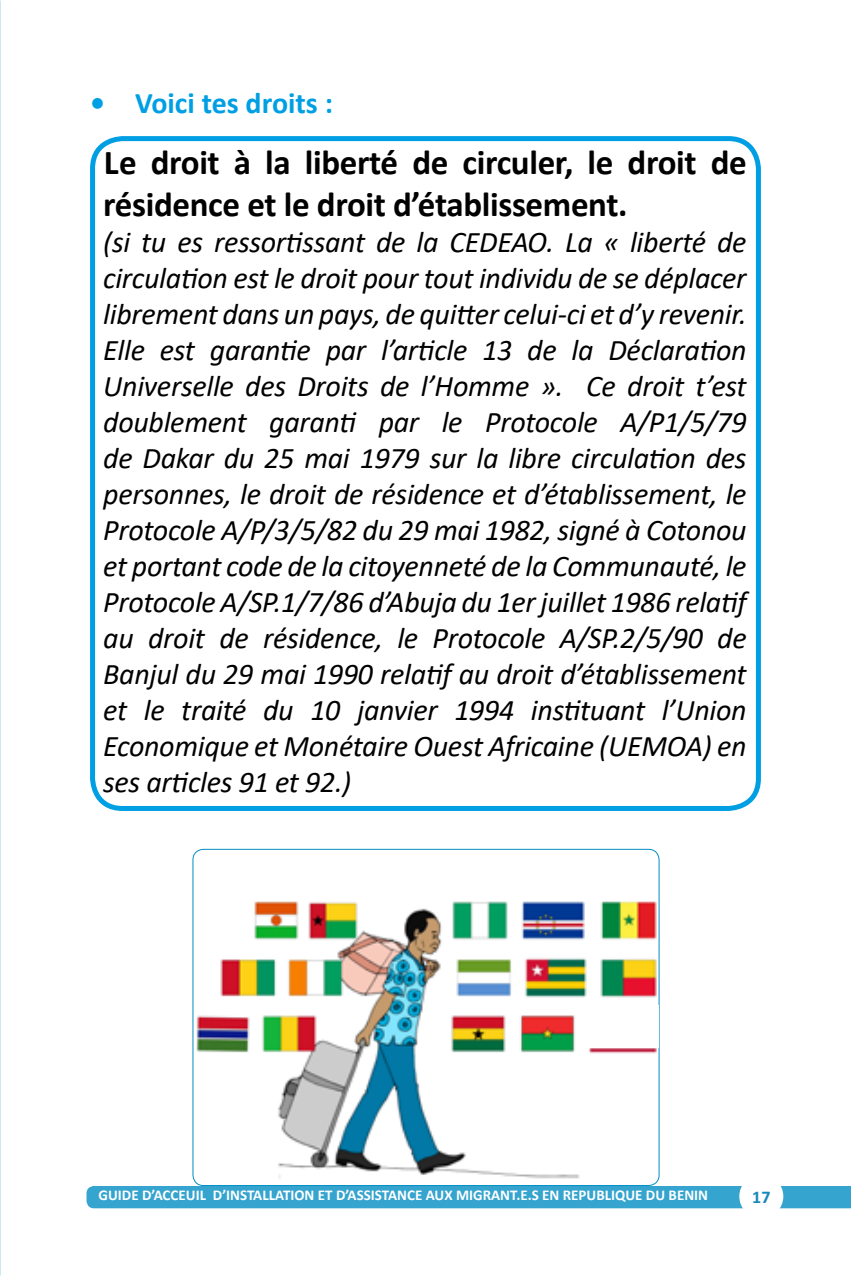
<style>
.page{position:relative;width:851px;height:1276px;background:#fff}
.page>*{position:absolute;margin:0;border:0;box-sizing:border-box;transform-origin:0 0}
.t1{font:700 35px/42px "Calibri";letter-spacing:-.01em;color:#000}
.t2{font:italic 30px/36px "Calibri";letter-spacing:-.01em;color:#000;text-align:justify}
.t3{font:700 30px "Calibri";color:#009fe3}
.t4{font:700 18px "Calibri";color:#1a87bb}
.t5{font:700 15px "Calibri";color:#fff}
</style>
<div class="page">
<div style="left:86px;top:1186px;width:764px;height:22px;background:#35a4cf"></div>
<div style="left:739px;top:1174px;width:44px;height:44px;background:#fff;border-radius:50%"></div>
<img style="left:194px;top:849px;width:465px;height:336px">
<div style="left:585px;top:1004px;width:73px;height:43px;background:#fff"></div>
<div style="left:90px;top:136px;width:670px;height:675px;border:5px solid #009fe3;border-radius:30px"></div>
<p class="t3" style="left:90px;top:81px;width:244px">• Voici tes droits :</p>
<p class="t1" style="left:103px;top:140px;width:645px">Le droit à la liberté de circuler, le droit de résidence et le droit d’établissement.</p>
<p class="t2" style="left:103px;top:222px;width:645px">(si tu es ressortissant de la CEDEAO. La « liberté de circulation est le droit pour tout individu de se déplacer librement dans un pays, de quitter celui-ci et d’y revenir.<br>Elle est garantie par l’article 13 de la Déclaration Universelle des Droits de l’Homme ». Ce droit t’est doublement garanti par le Protocole A/P1/5/79 de Dakar du 25 mai 1979 sur la libre circulation des personnes, le droit de résidence et d’établissement, le Protocole A/P/3/5/82 du 29 mai 1982, signé à Cotonou et portant code de la citoyenneté de la Communauté, le Protocole A/SP.1/7/86 d’Abuja du 1er juillet 1986 relatif au droit de résidence, le Protocole A/SP.2/5/90 de Banjul du 29 mai 1990 relatif au droit d’établissement et le traité du 10 janvier 1994 instituant l’Union Economique et Monétaire Ouest Africaine (UEMOA) en ses articles 91 et 92.)</p>
<p class="t5" style="left:99px;top:1184px;width:611px">GUIDE D’ACCEUIL D’INSTALLATION ET D’ASSISTANCE AUX MIGRANT.E.S EN REPUBLIQUE DU BENIN</p>
<p class="t4" style="left:752px;top:1184px;width:20px">17</p>
</div>
